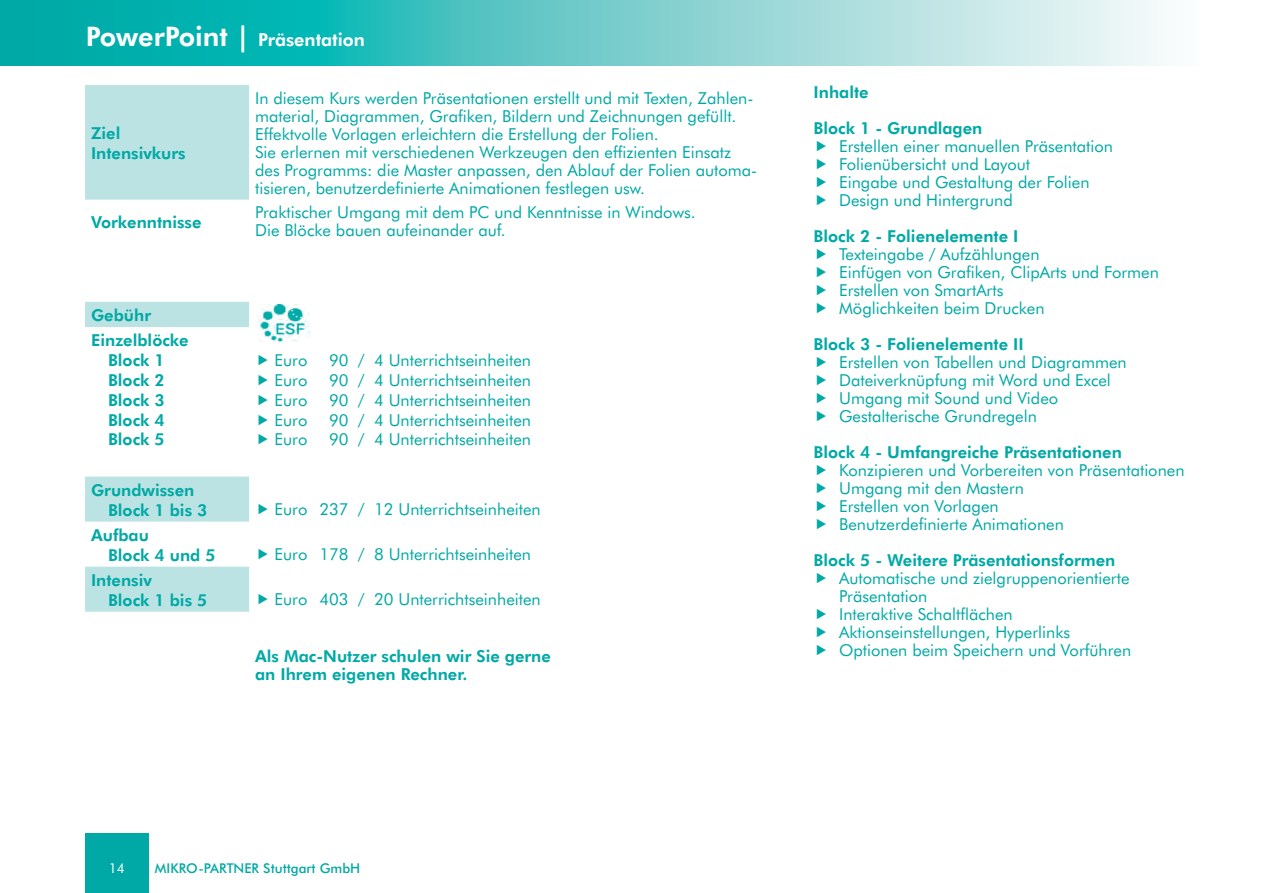
<style>
.page{position:relative;width:1263px;height:893px;background:#fff}
.page>*{position:absolute;margin:0;border:0;box-sizing:border-box;transform-origin:0 0}
.t1{font:800 27px "Futura BT";color:#fff}
.t2{font:800 18px "Futura BT";color:#fff}
.t3{font:16.5px/18px "Futura BT";color:#00a9a5}
.t4{font:800 16.5px/19.8px "Futura BT";color:#00a9a5}
.t5{font:500 13.5px "Futura BT";color:#00a9a5}
.t6{font:13.5px "Futura BT";color:#fff}
.s1{font-size:27px}
</style>
<div class="page">
<div style="left:85px;top:833px;width:64px;height:60px;background:#00a9a5"></div>
<svg style="left:0;top:0;width:1167px;height:65px;background:#68ccca"></svg>
<svg style="left:85px;top:85px;width:164px;height:527px"></svg>
<img style="left:257px;top:305px;width:54px;height:37px">
<h1 class="t1" style="left:99px;top:19px;width:340px">Allgemeine Informationen</h1>
<p class="t2" style="left:86px;top:28px;width:281px"><span class="s1">PowerPoint |</span> Präsentation</p>
<p class="t4" style="left:91px;top:123px;width:96px">Ziel<br>Intensivkurs</p>
<p class="t3" style="left:255px;top:89px;width:504px">In diesem Kurs werden Präsentationen erstellt und mit Texten, Zahlen&shy;material, Diagrammen, Grafiken, Bildern und Zeichnungen gefüllt.<br>Effektvolle Vorlagen erleichtern die Erstellung der Folien.<br>Sie erlernen mit verschiedenen Werkzeugen den effizienten Einsatz des Programms: die Master anpassen, den Ablauf der Folien automa&shy;tisieren, benutzerdefinierte Animationen festlegen usw.</p>
<p class="t4" style="left:91px;top:212px;width:112px">Vorkenntnisse</p>
<p class="t3" style="left:255px;top:203px;width:442px">Praktischer Umgang mit dem PC und Kenntnisse in Windows.<br>Die Blöcke bauen aufeinander auf.</p>
<p class="t4" style="left:91px;top:302px;width:99px;line-height:25.2px">Gebühr<br>Einzelblöcke</p>
<p class="t4" style="left:108px;top:350px;width:58px;text-align:justify">Block 1<br>Block 2<br>Block 3<br>Block 4<br>Block 5</p>
<p class="t3" style="left:275px;top:351px;width:34px">Euro</p>
<p class="t3" style="left:329px;top:351px;width:203px">90 / 4 Unterrichtseinheiten</p>
<p class="t3" style="left:275px;top:371px;width:34px">Euro</p>
<p class="t3" style="left:329px;top:371px;width:203px">90 / 4 Unterrichtseinheiten</p>
<p class="t3" style="left:275px;top:391px;width:34px">Euro</p>
<p class="t3" style="left:329px;top:391px;width:203px">90 / 4 Unterrichtseinheiten</p>
<p class="t3" style="left:275px;top:410px;width:34px">Euro</p>
<p class="t3" style="left:329px;top:410px;width:203px">90 / 4 Unterrichtseinheiten</p>
<p class="t3" style="left:275px;top:430px;width:34px">Euro</p>
<p class="t3" style="left:329px;top:430px;width:203px">90 / 4 Unterrichtseinheiten</p>
<p class="t4" style="left:108px;top:480px;width:101px;text-indent:-17px">Grundwissen<br>Block 1 bis 3</p>
<p class="t4" style="left:108px;top:525px;width:109px;text-indent:-17px">Aufbau<br>Block 4 und 5</p>
<p class="t4" style="left:108px;top:570px;width:101px;text-indent:-17px">Intensiv<br>Block 1 bis 5</p>
<p class="t3" style="left:275px;top:500px;width:268px">Euro 237 / 12 Unterrichtseinheiten</p>
<p class="t3" style="left:275px;top:545px;width:258px">Euro 178 / 8 Unterrichtseinheiten</p>
<p class="t3" style="left:275px;top:590px;width:268px">Euro 403 / 20 Unterrichtseinheiten</p>
<p class="t4" style="left:255px;top:647px;width:297px;line-height:18px">Als Mac-Nutzer schulen wir Sie gerne an Ihrem eigenen Rechner.</p>
<p class="t4" style="left:814px;top:74px;width:170px;line-height:36px">Inhalte<br>Block 1 - Grundlagen</p>
<p class="t3" style="left:839px;top:137px;width:275px">Erstellen einer manuellen Präsentation<br>Folienübersicht und Layout<br>Eingabe und Gestaltung der Folien<br>Design und Hintergrund</p>
<p class="t4" style="left:814px;top:226px;width:206px">Block 2 - Folienelemente I</p>
<p class="t3" style="left:839px;top:245px;width:321px">Texteingabe / Aufzählungen<br>Einfügen von Grafiken, ClipArts und Formen<br>Erstellen von SmartArts<br>Möglichkeiten beim Drucken</p>
<p class="t4" style="left:814px;top:334px;width:212px">Block 3 - Folienelemente II</p>
<p class="t3" style="left:839px;top:353px;width:289px">Erstellen von Tabellen und Diagrammen<br>Dateiverknüpfung mit Word und Excel<br>Umgang mit Sound und Video<br>Gestalterische Grundregeln</p>
<p class="t4" style="left:814px;top:442px;width:310px">Block 4 - Umfangreiche Präsentationen</p>
<p class="t3" style="left:839px;top:461px;width:347px">Konzipieren und Vorbereiten von Präsentationen<br>Umgang mit den Mastern<br>Erstellen von Vorlagen<br>Benutzerdefinierte Animationen</p>
<p class="t4" style="left:814px;top:550px;width:303px">Block 5 - Weitere Präsentationsformen</p>
<p class="t3" style="left:839px;top:569px;width:294px">Automatische und zielgruppenorientierte<br>Präsentation<br>Interaktive Schaltflächen<br>Aktionseinstellungen, Hyperlinks<br>Optionen beim Speichern und Vorführen</p>
<p class="t6" style="left:109px;top:860px;width:17px">14</p>
<p class="t5" style="left:155px;top:860px;width:207px">MIKRO-PARTNER Stuttgart GmbH</p>
</div>
